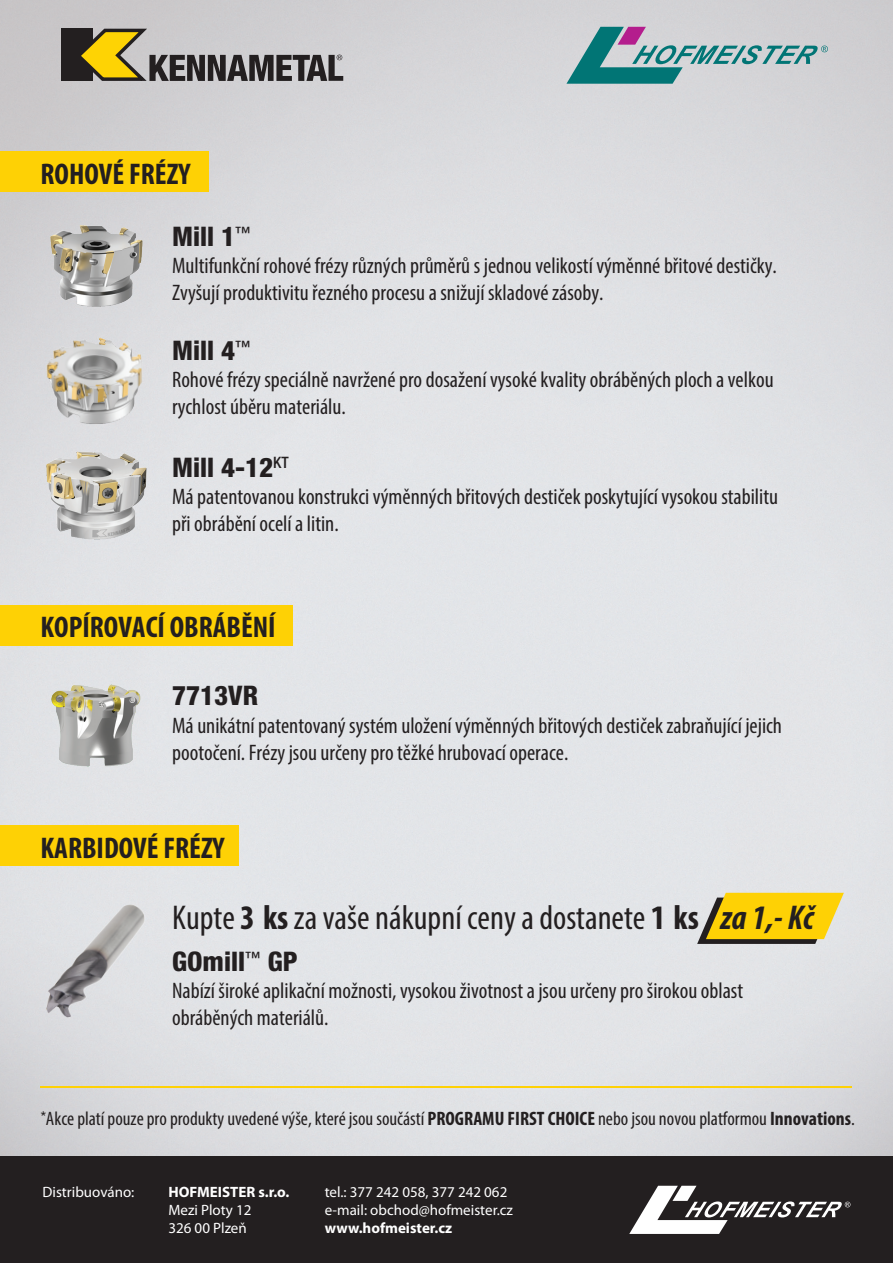
<style>
.page{position:relative;width:893px;height:1263px;background:#fff}
.page>*{position:absolute;margin:0;border:0;box-sizing:border-box;transform-origin:0 0}
.t1{font:condensed 34.5px "Myriad Pro";color:#231f20}
.t2{font:700 condensed 30px "Myriad Pro";color:#231f20}
.t3{font:800 condensed 27px "Helvetica Neue LT Std";color:#231f20}
.t4{font:condensed 22.5px/27px "Myriad Pro";color:#231f20}
.t5{font:condensed 19.5px "Myriad Pro";color:#231f20}
.t6{font:15px/18px "Myriad Pro";color:#fff}
.t7{font:700 15px "Myriad Pro";color:#fff}
.s1{font-weight:700}
.s2{font-weight:700;font-style:italic}
.s3{font-family:"Helvetica Neue LT Std";font-size:15px}
</style>
<div class="page">
<img style="left:0;top:0;width:893px;height:1157px">
<hr style="left:40px;top:1086px;width:812px;height:1px;background:#fed105">
<div style="left:0;top:151px;width:208px;height:41px;background:#fed105"></div>
<div style="left:0;top:826px;width:239px;height:40px;background:#fed105"></div>
<div style="left:0;top:605px;width:292px;height:40px;background:#fed105"></div>
<img style="left:31px;top:316px;width:129px;height:128px">
<img style="left:50px;top:681px;width:92px;height:89px">
<img style="left:35px;top:898px;width:122px;height:130px">
<img style="left:39px;top:445px;width:114px;height:100px">
<img style="left:48px;top:222px;width:96px;height:87px">
<svg style="left:697px;top:893px;width:147px;height:51px;background:#e0bf2c"></svg>
<div style="left:0;top:1157px;width:893px;height:106px;background:#231f20"></div>
<svg style="left:629px;top:1186px;width:221px;height:48px"></svg>
<div style="left:61px;top:29px;width:32px;height:52px;background:#231f20"></div>
<svg style="left:81px;top:29px;width:262px;height:52px;background:#9d9781"></svg>
<svg style="left:566px;top:27px;width:262px;height:57px;background:#97b4b9"></svg>
<p class="t2" style="left:40px;top:155px;width:151px">ROHOVÉ FRÉZY</p>
<p class="t3" style="left:172px;top:220px;width:80px">Mill 1<sup>™</sup></p>
<p class="t4" style="left:172px;top:252px;width:606px">Multifunkční rohové frézy různých průměrů s jednou velikostí výměnné břitové destičky.<br>Zvyšují produktivitu řezného procesu a snižují skladové zásoby.</p>
<p class="t3" style="left:172px;top:333px;width:80px">Mill 4<sup>™</sup></p>
<p class="t4" style="left:172px;top:366px;width:603px">Rohové frézy speciálně navržené pro dosažení vysoké kvality obráběných ploch a velkou rychlost úběru materiálu.</p>
<p class="t3" style="left:172px;top:450px;width:118px">Mill 4-12<sup>KT</sup></p>
<p class="t4" style="left:172px;top:483px;width:607px">Má patentovanou konstrukci výměnných břitových destiček poskytující vysokou stabilitu při obrábění ocelí a litin.</p>
<p class="t2" style="left:40px;top:608px;width:237px">KOPÍROVACÍ OBRÁBĚNÍ</p>
<p class="t3" style="left:172px;top:679px;width:88px">7713VR</p>
<p class="t4" style="left:172px;top:711px;width:611px">Má unikátní patentovaný systém uložení výměnných břitových destiček zabraňující jejich pootočení. Frézy jsou určeny pro těžké hrubovací operace.</p>
<p class="t2" style="left:40px;top:829px;width:186px">KARBIDOVÉ FRÉZY</p>
<p class="t1" style="left:172px;top:897px;width:643px">Kupte <span class="s1">3 ks</span> za vaše nákupní ceny a dostanete <span class="s1">1 ks</span> <span class="s2">za 1,- Kč</span></p>
<p class="t3" style="left:172px;top:944px;width:127px">GOmill<sup>™</sup> GP</p>
<p class="t4" style="left:172px;top:977px;width:573px">Nabízí široké aplikační možnosti, vysokou životnost a jsou určeny pro širokou oblast obráběných materiálů.</p>
<p class="t5" style="left:41px;top:1106px;width:815px"><span class="s3">*</span>Akce platí pouze pro produkty uvedené výše, které jsou součástí <span class="s1">PROGRAMU FIRST CHOICE</span> nebo jsou novou platformou <span class="s1">Innovations</span>.</p>
<p class="t6" style="left:43px;top:1183px;width:93px">Distribuováno:</p>
<p class="t7" style="left:168px;top:1182px;width:122px">HOFMEISTER s.r.o.</p>
<p class="t6" style="left:168px;top:1201px;width:85px">Mezi Ploty 12</p>
<p class="t6" style="left:168px;top:1219px;width:80px">326 00 Plzeň</p>
<p class="t6" style="left:325px;top:1183px;width:184px">tel.: 377 242 058, 377 242 062</p>
<p class="t6" style="left:325px;top:1201px;width:190px">e-mail: obchod@hofmeister.cz <span class="s1">www.hofmeister.cz</span></p>
</div>
